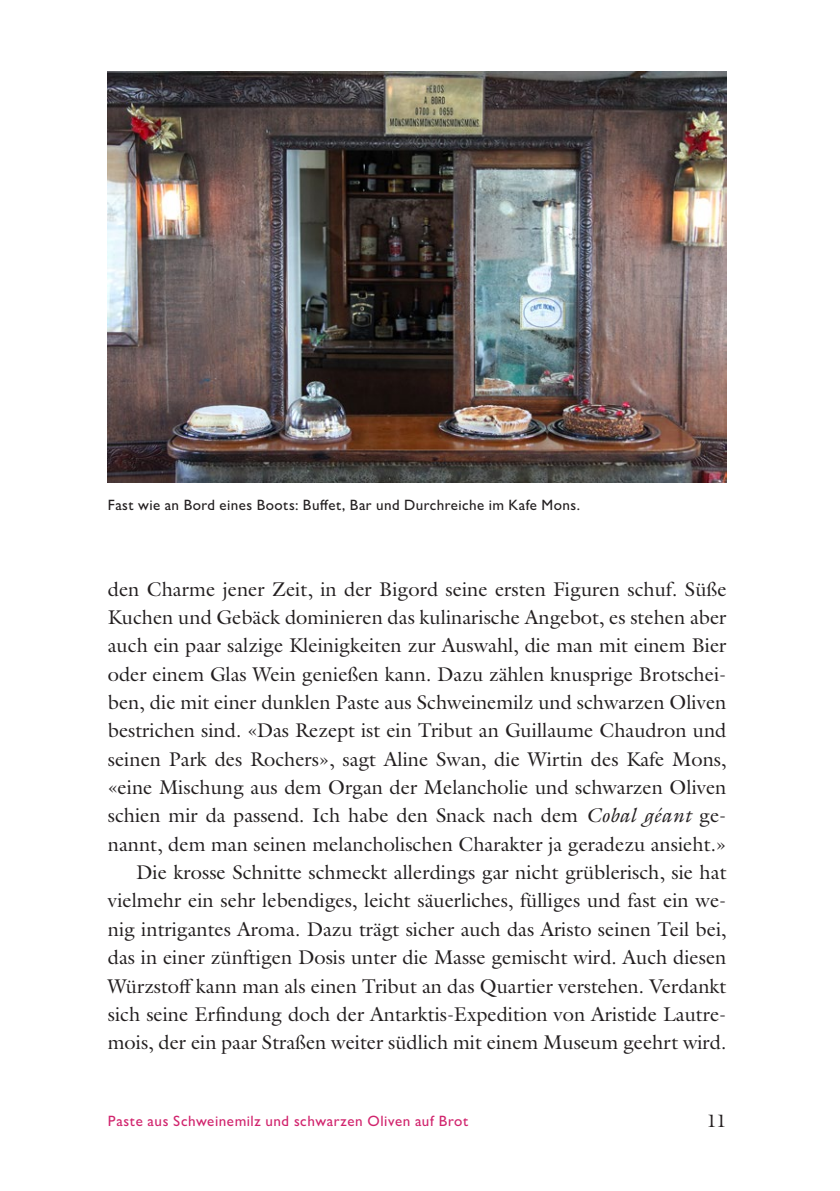
<style>
.page{position:relative;width:840px;height:1191px;background:#fff}
.page>*{position:absolute;margin:0;border:0;box-sizing:border-box;transform-origin:0 0}
.Lauftext{font:20px/28.4px "Galliard Pro";color:#231f20;text-align:justify}
.t1{font:18px "Galliard Pro";color:#231f20}
.Bildlegende{font:500 15px "Gill Sans Nova";letter-spacing:.03em;color:#231f20}
.t2{font:500 15px "Gill Sans Nova";letter-spacing:.035em;color:#d1246d}
.s1{font-style:italic}
</style>
<div class="page">
<img style="left:108px;top:71px;width:618px;height:411px">
<p class="Bildlegende" style="left:108px;top:496px;width:473px">Fast wie an Bord eines Boots: Buffet, Bar und Durchreiche im Kafe Mons.</p>
<p class="Lauftext" style="left:108px;top:574px;width:620px">den Charme jener Zeit, in der Bigord seine ersten Figuren schuf. Süße Kuchen und Gebäck dominieren das kulinarische Angebot, es stehen aber auch ein paar salzige Kleinigkeiten zur Auswahl, die man mit einem Bier oder einem Glas Wein genießen kann. Dazu zählen knusprige Brotschei&shy;ben, die mit einer dunklen Paste aus Schweinemilz und schwarzen Oliven bestrichen sind. «Das Rezept ist ein Tribut an Guillaume Chaudron und seinen Park des Rochers», sagt Aline Swan, die Wirtin des Kafe Mons, «eine Mischung aus dem Organ der Melancholie und schwarzen Oliven schien mir da passend. Ich habe den Snack nach dem <span class="s1">Cobal géant</span> ge&shy;nannt, dem man seinen melancholischen Charakter ja geradezu ansieht.»</p>
<p class="Lauftext" style="left:108px;top:857px;width:619px;text-indent:28px">Die krosse Schnitte schmeckt allerdings gar nicht grüblerisch, sie hat vielmehr ein sehr lebendiges, leicht säuerliches, fülliges und fast ein we&shy;nig intrigantes Aroma. Dazu trägt sicher auch das Aristo seinen Teil bei, das in einer zünftigen Dosis unter die Masse gemischt wird. Auch diesen Würzstoff kann man als einen Tribut an das Quartier verstehen. Verdankt sich seine Erfindung doch der Antarktis-Expedition von Aristide Lautre&shy;mois, der ein paar Straßen weiter südlich mit einem Museum geehrt wird.</p>
<p class="t2" style="left:108px;top:1111px;width:362px">Paste aus Schweinemilz und schwarzen Oliven auf Brot</p>
<p class="t1" style="left:706px;top:1108px;width:21px">11</p>
</div>
